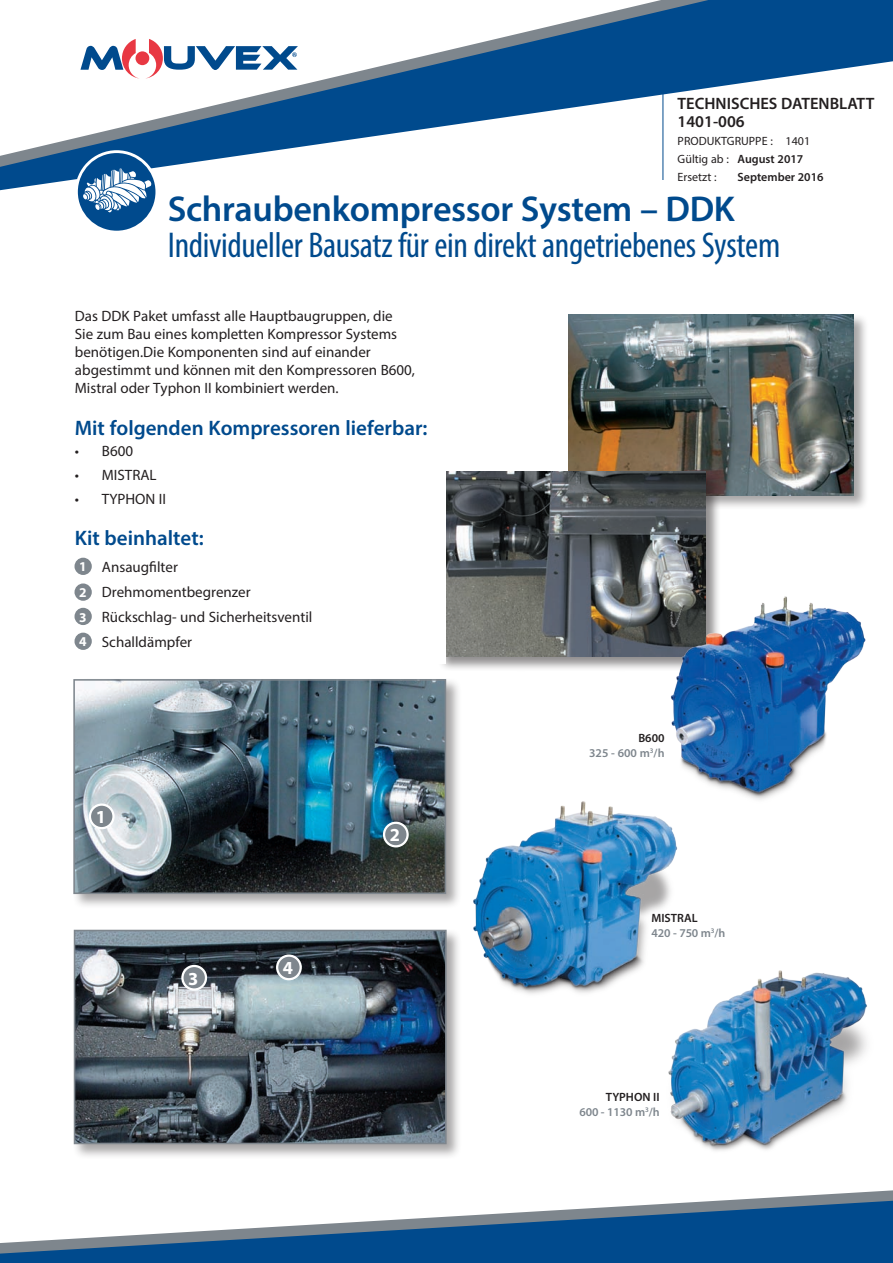
<style>
.page{position:relative;width:893px;height:1263px;background:#fff}
.page>*{position:absolute;margin:0;border:0;box-sizing:border-box;transform-origin:0 0}
.t1{font:condensed 36px "Myriad Pro";letter-spacing:-.01em;color:#004a8d}
.t2{font:600 36px "Myriad Pro";letter-spacing:-.01em;color:#004a8d}
.t3{font:600 21px "Myriad Pro";color:#004a8d}
.t4{font:700 18.45px "Myriad Pro";color:#fff}
.t5{font:600 16.5px/18px "Myriad Pro";color:#231f20}
.t6{font:15px/18px "Myriad Pro";color:#231f20}
.t7{font:700 13.5px/25.8px "Myriad Pro";color:#fff}
.t8{font:600 12px/15px "Myriad Pro";color:#7e868d;text-align:right}
.t9{font:12px/18px "Myriad Pro";color:#231f20}
.t10{font:600 12px "Myriad Pro";color:#231f20}
.s1{font-weight:600}
.s2{color:#231f20}
</style>
<div class="page">
<svg style="left:0;top:0;width:893px;height:191px"></svg>
<svg style="left:0;top:0;width:765px;height:170px"></svg>
<div style="left:0;top:1254px;width:893px;height:9px;background:#004a8d"></div>
<svg style="left:0;top:1190px;width:893px;height:64px"></svg>
<svg style="left:80px;top:39px;width:218px;height:40px"></svg>
<svg style="left:75px;top:150px;width:83px;height:83px"></svg>
<svg style="left:78px;top:153px;width:77px;height:78px"></svg>
<div style="left:567px;top:313px;width:302px;height:197px;background:#231f20;opacity:.4"></div>
<img style="left:569px;top:314px;width:285px;height:182px">
<div style="left:437px;top:470px;width:284px;height:201px;background:#231f20;opacity:.5"></div>
<img style="left:445px;top:471px;width:261px;height:185px">
<div style="left:61px;top:297px;width:384px;height:367px;background:#fff"></div>
<div style="left:75px;top:558px;width:17px;height:17px;background:#7e868d;border-radius:50%"></div>
<div style="left:75px;top:583px;width:17px;height:18px;background:#7e868d;border-radius:50%"></div>
<div style="left:75px;top:608px;width:17px;height:17px;background:#7e868d;border-radius:50%"></div>
<div style="left:75px;top:633px;width:17px;height:17px;background:#7e868d;border-radius:50%"></div>
<div style="left:72px;top:677px;width:390px;height:233px;background:#231f20;opacity:.4"></div>
<img style="left:76px;top:682px;width:367px;height:209px">
<div style="left:73px;top:679px;width:373px;height:215px;border:2px solid #7e868d"></div>
<div style="left:72px;top:928px;width:390px;height:232px;background:#231f20;opacity:.4"></div>
<img style="left:77px;top:933px;width:367px;height:208px">
<div style="left:74px;top:930px;width:373px;height:214px;border:2px solid #7e868d"></div>
<div style="left:90px;top:805px;width:23px;height:23px;background:#7e868d;border-radius:50%"></div>
<div style="left:89px;top:803px;width:26px;height:26px;border:2px solid #fff;border-radius:50%"></div>
<div style="left:384px;top:823px;width:24px;height:23px;background:#7e868d;border-radius:50%"></div>
<div style="left:383px;top:822px;width:26px;height:25px;border:2px solid #fff;border-radius:50%"></div>
<div style="left:182px;top:966px;width:24px;height:23px;background:#7e868d;border-radius:50%"></div>
<div style="left:181px;top:965px;width:26px;height:26px;border:2px solid #fff;border-radius:50%"></div>
<div style="left:277px;top:956px;width:24px;height:23px;background:#7e868d;border-radius:50%"></div>
<div style="left:276px;top:954px;width:26px;height:26px;border:2px solid #fff;border-radius:50%"></div>
<img style="left:631px;top:567px;width:235px;height:233px">
<img style="left:448px;top:772px;width:253px;height:242px">
<img style="left:646px;top:952px;width:221px;height:199px">
<p class="t5" style="left:678px;top:94px;width:198px">TECHNISCHES DATENBLATT<br>1401-006</p>
<p class="t9" style="left:678px;top:132px;width:134px">PRODUKTGRUPPE : 1401<br>Gültig ab : <span class="s1">August 2017<br></span>Ersetzt :</p>
<p class="t10" style="left:738px;top:170px;width:87px">September 2016</p>
<h1 class="t2" style="left:168px;top:186px;width:569px">Schraubenkompressor System – DDK</h1>
<h1 class="t1" style="left:168px;top:223px;width:614px">Individueller Bausatz für ein direkt angetriebenes System</h1>
<p class="t6" style="left:75px;top:307px;width:342px">Das DDK Paket umfasst alle Hauptbaugruppen, die<br>Sie zum Bau eines kompletten Kompressor Systems benötigen.Die Komponenten sind auf einander abgestimmt und können mit den Kompressoren B600, Mistral oder Typhon II kombiniert werden.</p>
<h2 class="t3" style="left:75px;top:414px;width:354px">Mit folgenden Kompressoren lieferbar:</h2>
<p class="t6" style="left:75px;top:442px;width:60px">• B600</p>
<p class="t6" style="left:75px;top:466px;width:83px">• MISTRAL</p>
<p class="t6" style="left:75px;top:490px;width:93px">• TYPHON II</p>
<h2 class="t3" style="left:75px;top:525px;width:130px">Kit beinhaltet:</h2>
<p class="t6" style="left:75px;top:558px;width:105px">• Ansaugfilter</p>
<p class="t6" style="left:75px;top:583px;width:177px">• Drehmomentbegrenzer</p>
<p class="t6" style="left:75px;top:607px;width:239px">• Rückschlag- und Sicherheitsventil</p>
<p class="t6" style="left:75px;top:632px;width:119px">• Schalldämpfer</p>
<p class="t7" style="left:79px;top:553px;width:9px">1<br>2</p>
<p class="t7" style="left:79px;top:604px;width:9px;line-height:24.9px">3<br>4</p>
<p class="t4" style="left:96px;top:805px;width:12px">1</p>
<p class="t4" style="left:188px;top:966px;width:12px">3</p>
<p class="t4" style="left:283px;top:956px;width:12px">4</p>
<p class="t4" style="left:390px;top:823px;width:12px">2</p>
<p class="t8" style="left:589px;top:730px;width:77px"><span class="s2">B600<br></span>325 - 600 m<sup>3</sup>/h</p>
<p class="t8" style="left:651px;top:910px;width:75px;text-align:left"><span class="s2">MISTRAL<br></span>420 - 750 m<sup>3</sup>/h</p>
<p class="t8" style="left:579px;top:1089px;width:82px"><span class="s2">TYPHON II<br></span>600 - 1130 m<sup>3</sup>/h</p>
</div>
